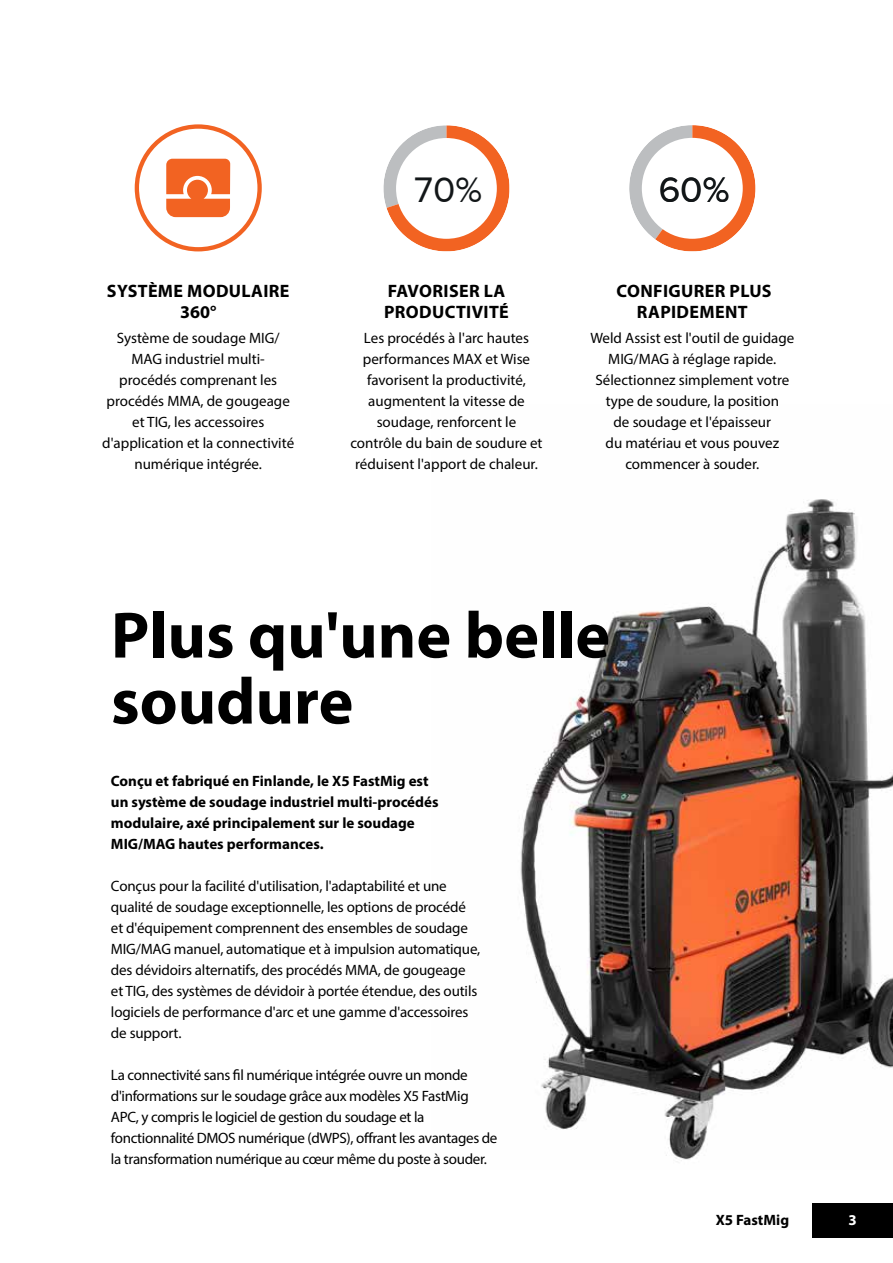
<style>
.page{position:relative;width:893px;height:1263px;background:#fff}
.page>*{position:absolute;margin:0;border:0;box-sizing:border-box;transform-origin:0 0}
.t1{font:700 66px/66px "Myriad Pro";color:#000}
.t2{font:36.6px "Proxima Nova";color:#121618}
.t3{font:36.45px "Proxima Nova";color:#121618}
.t4{font:700 18px/21px "Myriad Pro";letter-spacing:.02em;color:#000;text-align:center}
.t5{font:15px/21px "Myriad Pro";letter-spacing:-.01em;color:#000;text-align:center}
.t6{font:700 15px/21px "Myriad Pro";color:#000}
.t7{font:700 15px "Myriad Pro";color:#fff}
</style>
<div class="page">
<div style="left:812px;top:1203px;width:81px;height:34px;background:#000"></div>
<img style="left:520px;top:499px;width:373px;height:662px">
<svg style="left:629px;top:125px;width:126px;height:126px"></svg>
<svg style="left:383px;top:125px;width:126px;height:126px"></svg>
<div style="left:135px;top:124px;width:127px;height:127px;border:4px solid #f26322;border-radius:50%"></div>
<svg style="left:166px;top:159px;width:64px;height:58px;background:#f3763d"></svg>
<p class="t4" style="left:107px;top:280px;width:184px">SYSTÈME MODULAIRE<br>360°</p>
<p class="t5" style="left:102px;top:327px;width:193px">Système de soudage MIG/<br>MAG industriel multi&shy;procédés comprenant les procédés MMA, de gougeage et TIG, les accessoires d'application et la connectivité numérique intégrée.</p>
<h3 class="t3" style="left:414px;top:169px;width:69px">70%</h3>
<h2 class="t2" style="left:659px;top:169px;width:72px">60%</h2>
<p class="t4" style="left:384px;top:280px;width:126px;text-align:left">FAVORISER LA<br>PRODUCTIVITÉ</p>
<p class="t5" style="left:350px;top:327px;width:194px">Les procédés à l'arc hautes performances MAX et Wise favorisent la productivité, augmentent la vitesse de soudage, renforcent le contrôle du bain de soudure et réduisent l'apport de chaleur.</p>
<p class="t4" style="left:617px;top:280px;width:157px">CONFIGURER PLUS<br>RAPIDEMENT</p>
<p class="t5" style="left:590px;top:327px;width:205px">Weld Assist est l'outil de guidage<br>MIG/MAG à réglage rapide.<br>Sélectionnez simplement votre type de soudure, la position<br>de soudage et l'épaisseur<br>du matériau et vous pouvez commencer à souder.</p>
<h1 class="t1" style="left:111px;top:600px;width:501px">Plus qu'une belle soudure</h1>
<p class="t6" style="left:111px;top:770px;width:329px">Conçu et fabriqué en Finlande, le X5 FastMig est un système de soudage industriel multi-procédés modulaire, axé principalement sur le soudage MIG/MAG hautes performances.</p>
<p class="t5" style="left:111px;top:875px;width:371px;text-align:left">Conçus pour la facilité d'utilisation, l'adaptabilité et une qualité de soudage exceptionnelle, les options de procédé et d'équipement comprennent des ensembles de soudage MIG/MAG manuel, automatique et à impulsion automatique, des dévidoirs alternatifs, des procédés MMA, de gougeage et TIG, des systèmes de dévidoir à portée étendue, des outils logiciels de performance d'arc et une gamme d'accessoires de support.</p>
<p class="t5" style="left:111px;top:1064px;width:388px;text-align:left">La connectivité sans fil numérique intégrée ouvre un monde d'informations sur le soudage grâce aux modèles X5 FastMig APC, y compris le logiciel de gestion du soudage et la fonctionnalité DMOS numérique (dWPS), offrant les avantages de la transformation numérique au cœur même du poste à souder.</p>
<p class="t6" style="left:716px;top:1209px;width:75px">X5 FastMig</p>
<p class="t7" style="left:848px;top:1210px;width:10px">3</p>
</div>
